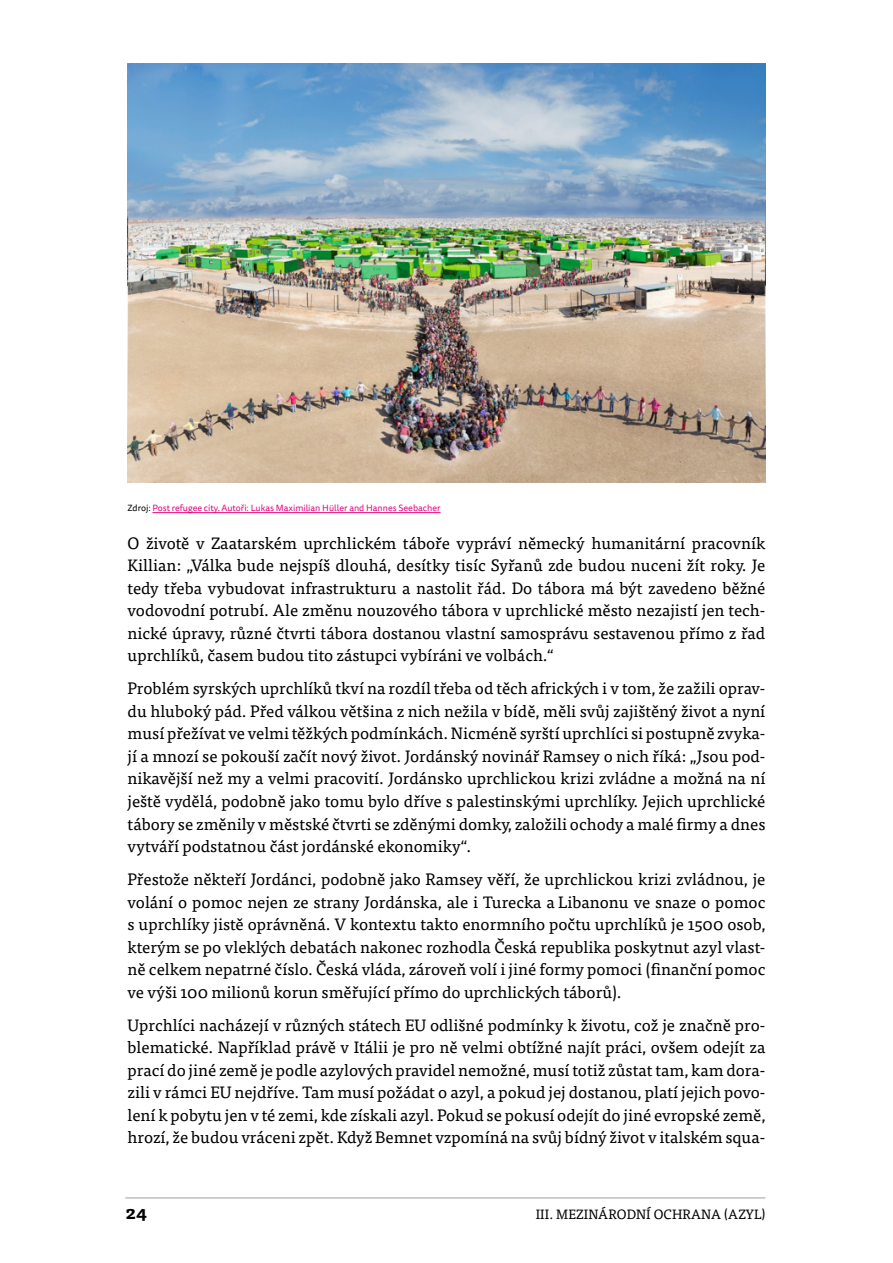
<style>
.page{position:relative;width:893px;height:1263px;background:#fff}
.page>*{position:absolute;margin:0;border:0;box-sizing:border-box;transform-origin:0 0}
.t1{font:700 18px "Tisa Pro";color:#000}
.t2{font:16.5px/22.5px "Tisa Pro";color:#000;text-align:justify}
.t3{font:13.5px "Tisa Pro";letter-spacing:.01em;color:#000}
.t4{font:9px "Tisa Sans Pro";color:#e6007d}
.s1{color:#000}
</style>
<div class="page">
<hr style="left:125px;top:1197px;width:640px;height:1px;background:#9d9d9c">
<hr style="left:152px;top:512px;width:289px;height:1px;background:#e6007d">
<img style="left:128px;top:64px;width:637px;height:418px">
<p class="t4" style="left:128px;top:502px;width:315px"><span class="s1">Zdroj:</span> Post refugee city. Autoři: Lukas Maximilian Hüller and Hannes Seebacher</p>
<p class="t2" style="left:128px;top:531px;width:639px">O životě v Zaatarském uprchlickém táboře vypráví německý humanitární pracovník Killian: „Válka bude nejspíš dlouhá, desítky tisíc Syřanů zde budou nuceni žít roky. Je tedy třeba vybudovat infrastrukturu a nastolit řád. Do tábora má být zavedeno běžné vodovodní potrubí. Ale změnu nouzového tábora v uprchlické město nezajistí jen tech&shy;nické úpravy, různé čtvrti tábora dostanou vlastní samosprávu sestavenou přímo z řad uprchlíků, časem budou tito zástupci vybíráni ve volbách.“</p>
<p class="t2" style="left:128px;top:676px;width:639px">Problém syrských uprchlíků tkví na rozdíl třeba od těch afrických i v tom, že zažili oprav&shy;du hluboký pád. Před válkou většina z nich nežila v bídě, měli svůj zajištěný život a nyní musí přežívat ve velmi těžkých podmínkách. Nicméně syrští uprchlíci si postupně zvyka&shy;jí a mnozí se pokouší začít nový život. Jordánský novinář Ramsey o nich říká: „Jsou pod&shy;nikavější než my a velmi pracovití. Jordánsko uprchlickou krizi zvládne a možná na ní ještě vydělá, podobně jako tomu bylo dříve s palestinskými uprchlíky. Jejich uprchlické tábory se změnily v městské čtvrti se zděnými domky, založili ochody a malé firmy a dnes vytváří podstatnou část jordánské ekonomiky“.</p>
<p class="t2" style="left:128px;top:867px;width:639px">Přestože někteří Jordánci, podobně jako Ramsey věří, že uprchlickou krizi zvládnou, je volání o pomoc nejen ze strany Jordánska, ale i Turecka a Libanonu ve snaze o pomoc s uprchlíky jistě oprávněná. V kontextu takto enormního počtu uprchlíků je 1500 osob, kterým se po vleklých debatách nakonec rozhodla Česká republika poskytnut azyl vlast&shy;ně celkem nepatrné číslo. Česká vláda, zároveň volí i jiné formy pomoci (finanční pomoc ve výši 100 milionů korun směřující přímo do uprchlických táborů).</p>
<p class="t2" style="left:128px;top:1012px;width:639px">Uprchlíci nacházejí v různých státech EU odlišné podmínky k životu, což je značně pro&shy;blematické. Například právě v Itálii je pro ně velmi obtížné najít práci, ovšem odejít za prací do jiné země je podle azylových pravidel nemožné, musí totiž zůstat tam, kam dora&shy;zili v rámci EU nejdříve. Tam musí požádat o azyl, a pokud jej dostanou, platí jejich povo&shy;lení k pobytu jen v té zemi, kde získali azyl. Pokud se pokusí odejít do jiné evropské země, hrozí, že budou vráceni zpět. Když Bemnet vzpomíná na svůj bídný život v italském squa-</p>
<p class="t1" style="left:125px;top:1198px;width:23px">24</p>
<p class="t3" style="left:536px;top:1204px;width:231px">III. MEZINÁRODNÍ OCHRANA (AZYL)</p>
</div>
